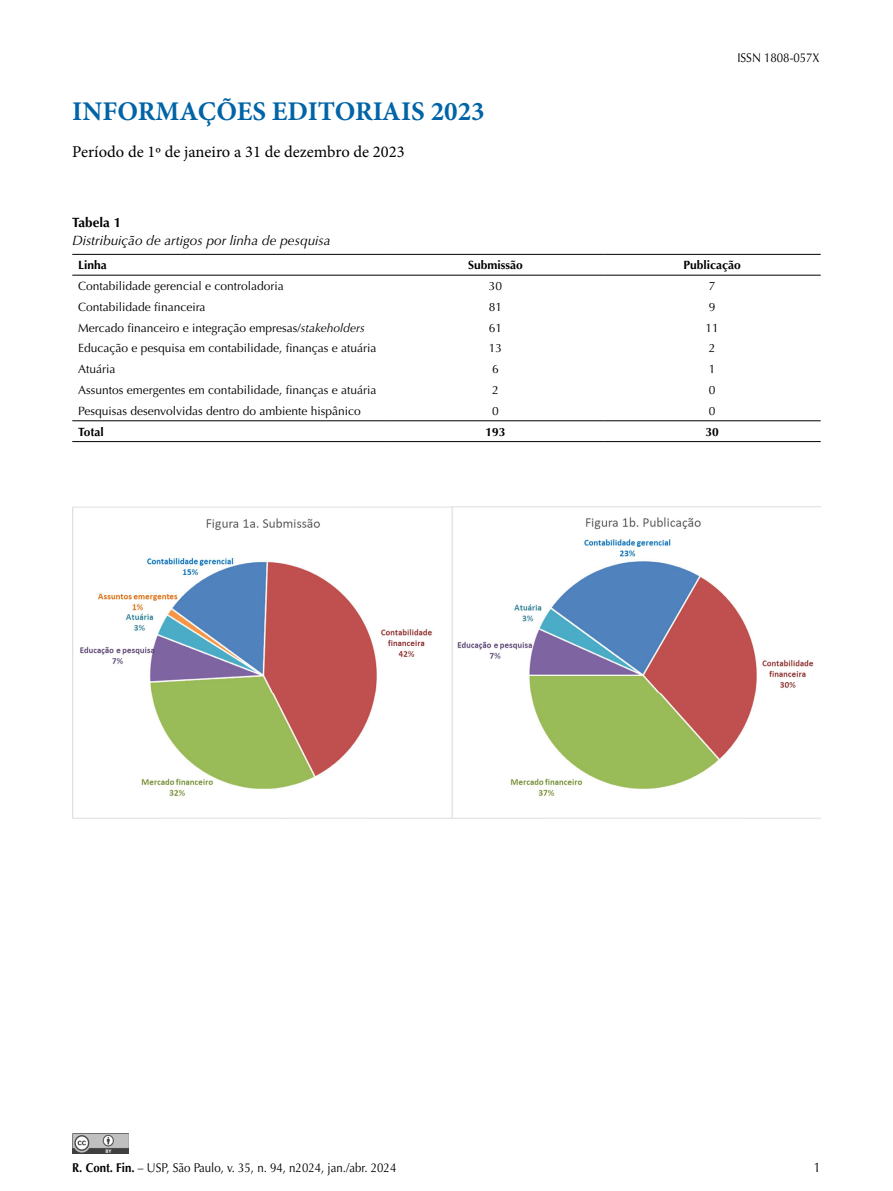
<style>
.page{position:relative;width:893px;height:1191px;background:#fff}
.page>*{position:absolute;margin:0;border:0;box-sizing:border-box;transform-origin:0 0}
.t1{font:700 27px "Minion Pro";color:#0064a7}
.t2{font:16.5px "Minion Pro";color:#000}
.t3{font:italic 13.5px "Optima LT Std";color:#000}
.t4{font:700 13.5px "Optima LT Std";color:#000}
.t5{font:13.5px "Optima LT Std";color:#000;scale:.9 1}
.t6{font:12.75px "Optima LT Std";color:#000;scale:.9 1}
.t7{font:12px "Optima LT Std";color:#000}
.t8{font:700 12px "Optima LT Std";color:#000}
.s1{font-style:italic}
.s2{font-weight:700}
.s3{font-style:inherit}
</style>
<div class="page">
<img style="left:72px;top:1133px;width:56px;height:20px">
<hr style="left:72px;top:275px;width:315px;height:1px;background:#000">
<hr style="left:387px;top:275px;width:217px;height:1px;background:#000">
<hr style="left:604px;top:275px;width:217px;height:1px;background:#000">
<hr style="left:72px;top:420px;width:315px;height:1px;background:#000">
<hr style="left:387px;top:420px;width:217px;height:1px;background:#000">
<hr style="left:604px;top:420px;width:217px;height:1px;background:#000">
<hr style="left:72px;top:254px;width:315px;height:1px;background:#000">
<hr style="left:387px;top:254px;width:217px;height:1px;background:#000">
<hr style="left:604px;top:254px;width:217px;height:1px;background:#000">
<hr style="left:72px;top:441px;width:315px;height:1px;background:#000">
<hr style="left:387px;top:441px;width:217px;height:1px;background:#000">
<hr style="left:604px;top:441px;width:217px;height:1px;background:#000">
<img style="left:72px;top:506px;width:749px;height:312px">
<h1 class="t1" style="left:72px;top:93px;width:414px">INFORMAÇÕES EDITORIAIS 2023</h1>
<h2 class="t2" style="left:72px;top:141px;width:334px">Período de 1º de janeiro a 31 de dezembro de 2023</h2>
<p class="t6" style="left:737px;top:50px;width:93px">ISSN 1808-057X</p>
<p class="t4" style="left:72px;top:215px;width:50px">Tabela 1</p>
<p class="t3" style="left:72px;top:233px;width:260px">Distribuição de artigos por linha de pesquisa</p>
<p class="t8" style="left:78px;top:258px;width:30px">Linha</p>
<p class="t8" style="left:468px;top:258px;width:56px">Submissão</p>
<p class="t8" style="left:684px;top:258px;width:59px">Publicação</p>
<p class="t7" style="left:78px;top:279px;width:207px">Contabilidade gerencial e controladoria</p>
<p class="t7" style="left:489px;top:279px;width:15px">30</p>
<p class="t7" style="left:709px;top:279px;width:8px">7</p>
<p class="t7" style="left:78px;top:300px;width:129px">Contabilidade financeira</p>
<p class="t7" style="left:489px;top:300px;width:15px">81</p>
<p class="t7" style="left:709px;top:300px;width:8px">9</p>
<p class="t7" style="left:78px;top:320px;width:288px">Mercado financeiro e integração empresas/<span class="s1">stakeholders</span></p>
<p class="t7" style="left:489px;top:320px;width:15px">61</p>
<p class="t7" style="left:706px;top:320px;width:15px">11</p>
<p class="t7" style="left:78px;top:341px;width:300px">Educação e pesquisa em contabilidade, finanças e atuária</p>
<p class="t7" style="left:489px;top:341px;width:15px">13</p>
<p class="t7" style="left:709px;top:341px;width:8px">2</p>
<p class="t7" style="left:78px;top:362px;width:39px">Atuária</p>
<p class="t7" style="left:492px;top:362px;width:8px">6</p>
<p class="t7" style="left:709px;top:362px;width:8px">1</p>
<p class="t7" style="left:78px;top:383px;width:300px">Assuntos emergentes em contabilidade, finanças e atuária</p>
<p class="t7" style="left:492px;top:383px;width:8px">2</p>
<p class="t7" style="left:709px;top:383px;width:8px">0</p>
<p class="t7" style="left:78px;top:404px;width:284px">Pesquisas desenvolvidas dentro do ambiente hispânico</p>
<p class="t7" style="left:492px;top:404px;width:8px">0</p>
<p class="t7" style="left:709px;top:404px;width:8px">0</p>
<p class="t8" style="left:78px;top:424px;width:27px">Total</p>
<p class="t8" style="left:485px;top:424px;width:22px">193</p>
<p class="t8" style="left:706px;top:424px;width:15px">30</p>
<p class="t6" style="left:72px;top:1160px;width:362px"><span class="s2">R. Cont. Fin.</span> – USP, São Paulo, v. 35, n. 94, n2024, jan.<span class="s3">/</span>abr. 2024</p>
<p class="t5" style="left:814px;top:1160px;width:9px">1</p>
</div>
